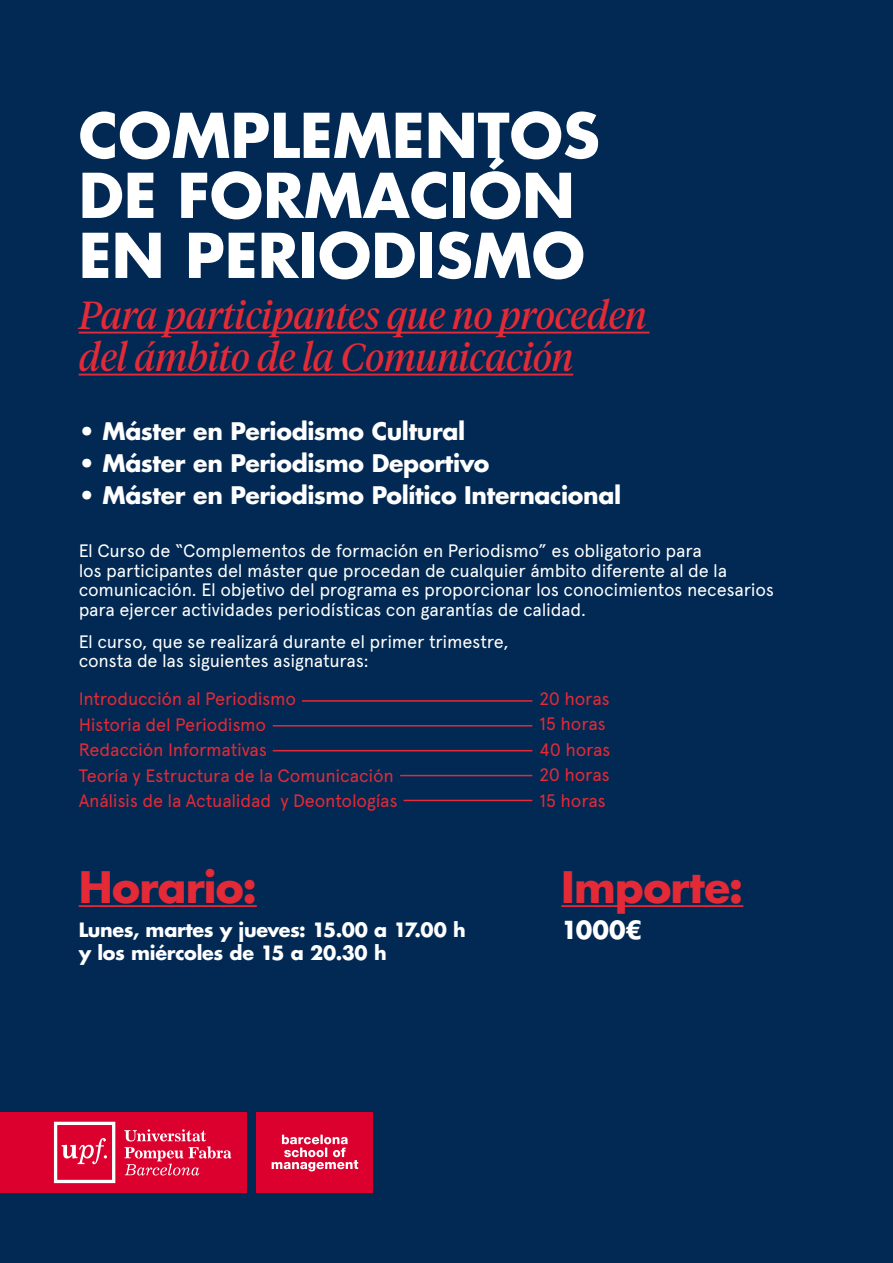
<style>
.page{position:relative;width:893px;height:1263px;background:#022953}
.page>*{position:absolute;margin:0;border:0;box-sizing:border-box;transform-origin:0 0}
.t1{font:700 60px/60px "Futura Std";color:#fff}
.t2{font:700 42.3px "Futura Std";letter-spacing:-.015em;color:#e42937}
.t3{font:italic 39px/42px "Tiempos Display";color:#e42937;scale:.95 1}
.t4{font:700 24.15px "Futura Std";color:#fff}
.t5{font:700 23.55px "Futura Std";letter-spacing:-.015em;color:#fff}
.t6{font:700 19.2px/23.4px "Futura Std";letter-spacing:-.015em;color:#fff}
.t7{font:18px/19.5px "Apercu";letter-spacing:-.015em;color:#fff}
.t8{font:18px/25.5px "Apercu";letter-spacing:-.015em;color:#e42937}
</style>
<div class="page">
<div style="left:0;top:1112px;width:247px;height:81px;background:#dc002e"></div>
<div style="left:256px;top:1112px;width:117px;height:81px;background:#dc002e"></div>
<svg style="left:54px;top:1122px;width:61px;height:61px"></svg>
<svg style="left:124px;top:1129px;width:107px;height:46px"></svg>
<svg style="left:272px;top:1134px;width:86px;height:37px"></svg>
<hr style="left:79px;top:905px;width:178px;height:2px;background:#e42937">
<hr style="left:561px;top:905px;width:182px;height:2px;background:#e42937">
<hr style="left:79px;top:332px;width:570px;height:2px;background:#e42937">
<hr style="left:79px;top:374px;width:494px;height:2px;background:#e42937">
<hr style="left:302px;top:700px;width:230px;height:2px;background:#e42937">
<hr style="left:273px;top:725px;width:259px;height:1px;background:#e42937">
<hr style="left:273px;top:750px;width:259px;height:1px;background:#e42937">
<hr style="left:400px;top:775px;width:132px;height:1px;background:#e42937">
<hr style="left:404px;top:800px;width:128px;height:1px;background:#e42937">
<h1 class="t1" style="left:79px;top:105px;width:523px">Complementos de Formación en Periodismo</h1>
<h3 class="t3" style="left:79px;top:293px;width:599px">Para participantes que no proceden del ámbito de la Comunicación</h3>
<h3 class="t5" style="left:79px;top:416px;width:388px">• Máster en Periodismo Cultural</h3>
<h3 class="t5" style="left:79px;top:447px;width:412px">• Máster en Periodismo Deportivo</h3>
<h3 class="t5" style="left:79px;top:479px;width:544px">• Máster en Periodismo Político Internacional</h3>
<p class="t7" style="left:79px;top:541px;width:697px">El Curso de “Complementos de formación en Periodismo” es obligatorio para<br>los participantes del máster que procedan de cualquier ámbito diferente al de la comunicación. El objetivo del programa es proporcionar los conocimientos necesarios para ejercer actividades periodísticas con garantías de calidad.</p>
<p class="t7" style="left:79px;top:631px;width:432px">El curso, que se realizará durante el primer trimestre, consta de las siguientes asignaturas:</p>
<p class="t8" style="left:79px;top:686px;width:320px">Introducción al Periodismo<br>Historia del Periodismo<br>Redacción Informativas<br>Teoría y Estructura de la Comunicación<br>Análisis de la Actualidad y Deontologías</p>
<p class="t8" style="left:539px;top:686px;width:73px">20 horas<br>15 horas<br>40 horas<br>20 horas<br>15 horas</p>
<h2 class="t2" style="left:79px;top:859px;width:180px">Horario:</h2>
<p class="t6" style="left:79px;top:917px;width:389px">Lunes, martes y jueves: 15.00 a 17.00 h y los miércoles de 15 a 20.30 h</p>
<h2 class="t2" style="left:561px;top:859px;width:184px">Importe:</h2>
<h3 class="t4" style="left:561px;top:913px;width:82px">1000€</h3>
</div>
